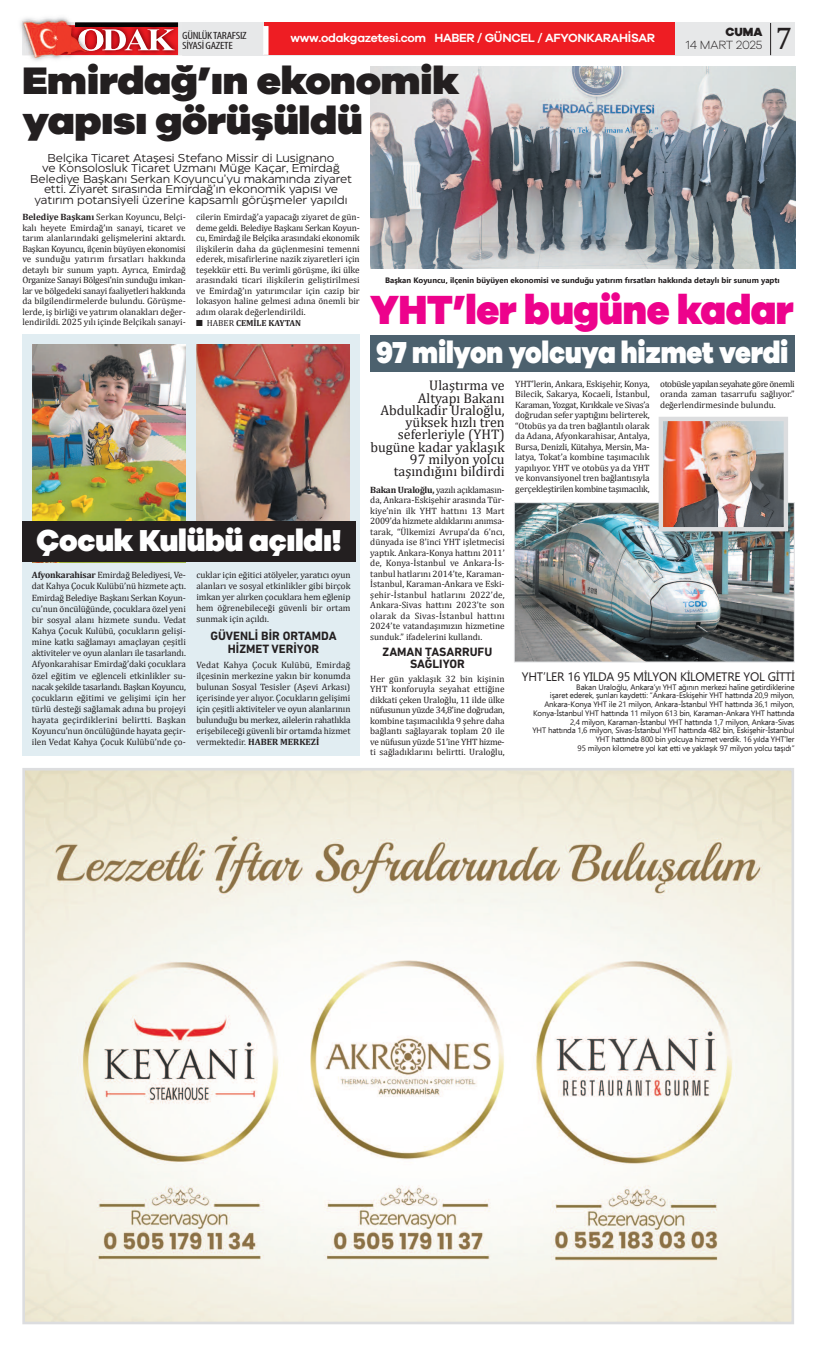
<style>
.page{position:relative;width:817px;height:1347px;background:#fff}
.page>*{position:absolute;margin:0;border:0;box-sizing:border-box;transform-origin:0 0}
.t1{font:900 42px "Galano Grotesque";letter-spacing:-.01em;color:#ed028c;scale:.94 1}
.t2{font:900 39.55px/39.4px "Galano Grotesque";letter-spacing:-.01em;color:#231f20;scale:1.05 1}
.t3{font:31.5px "Cambria";color:#231f20}
.t4{font:900 31.32px "Galano Grotesque";color:#fff}
.t5{font:900 31.24px "Galano Grotesque";letter-spacing:-.01em;color:#fff;scale:.87 1}
.t6{font:14px/12.2px "Cambria";color:#231f20;text-align:right}
.t7{font:700 12.25px/12.2px "DIN Next LT Pro";color:#231f20;text-align:center}
.t8{font:600 12.25px "Galano Grotesque";letter-spacing:-.025em;color:#fff}
.t9{font:12.25px "Ebrima";letter-spacing:-.02em;color:#231f20}
.t10{font:300 12.25px "Galano Grotesque";letter-spacing:-.01em;color:#231f20}
.t11{font:800 12.25px "Galano Grotesque";color:#231f20}
.t12{font:11.38px/10.5px "Eastman Roman Trial";color:#231f20;text-align:center}
.t13{font:condensed 10.5px/10.5px "Myriad Pro";letter-spacing:-.025em;color:#231f20;scale:1.19 1}
.t14{font:9.19px/10.5px "Cambria";color:#231f20;text-align:justify}
.t15{font:700 8.75px "Cambria";color:#231f20}
.t16{font:7.88px/8.8px "Ebrima";letter-spacing:-.02em;color:#231f20;text-align:right}
.t17{font:700 7.88px "Ebrima";color:#231f20}
.s1{font-weight:700}
.s2{font-weight:400}
</style>
<div class="page">
<div style="left:22px;top:22px;width:772px;height:33px;background:#e7e8e9"></div>
<img style="left:105px;top:55px;width:74px;height:1px">
<img style="left:174px;top:22px;width:5px;height:33px">
<img style="left:174px;top:27px;width:4px;height:28px">
<img style="left:174px;top:23px;width:4px;height:4px">
<img style="left:20px;top:20px;width:51px;height:41px">
<img style="left:25px;top:55px;width:35px;height:5px">
<img style="left:22px;top:17px;width:49px;height:5px">
<img style="left:22px;top:22px;width:40px;height:33px">
<img style="left:57px;top:25px;width:5px;height:30px">
<svg style="left:62px;top:21px;width:112px;height:34px;background:#c45657"></svg>
<div style="left:264px;top:22px;width:410px;height:33px;background:#ee1d23"></div>
<div style="left:263px;top:26px;width:5px;height:29px;background:#fff"></div>
<hr style="left:769px;top:23px;width:1px;height:32px;background:#231f20">
<img style="left:26px;top:772px;width:763px;height:548px">
<div style="left:22px;top:768px;width:771px;height:556px;border:3px solid #dcdddf"></div>
<img style="left:370px;top:66px;width:425px;height:203px">
<div style="left:370px;top:335px;width:424px;height:36px;background:#4c616e"></div>
<img style="left:515px;top:504px;width:277px;height:156px">
<div style="left:513px;top:502px;width:281px;height:160px;border:1px solid #dcdddf"></div>
<img style="left:663px;top:422px;width:119px;height:104px">
<div style="left:658px;top:417px;width:129px;height:114px;border:4px solid #dcdddf"></div>
<div style="left:22px;top:335px;width:337px;height:421px;background:#e1edf2"></div>
<img style="left:32px;top:345px;width:154px;height:176px">
<img style="left:196px;top:345px;width:153px;height:176px">
<div style="left:22px;top:521px;width:333px;height:41px;background:#231f20"></div>
<p class="t13" style="left:182px;top:31px;width:56px">GÜNLÜKTARAFSIZ<br>SİYASİGAZETE</p>
<h3 class="t8" style="left:290px;top:33px;width:366px">www.odakgazetesi.com HABER / GÜNCEL / AFYONKARAHİSAR</h3>
<h2 class="t2" style="left:22px;top:64px;width:417px">emirdağ’ın ekonomik yapısı görüşüldü</h2>
<p class="t12" style="left:30px;top:153px;width:323px">Belçika Ticaret Ataşesi Stefano Missir di Lusignano<br>ve Konsolosluk Ticaret uzmanı Müge Kaçar, Emirdağ Belediye Başkanı Serkan Koyuncu’yu makamında ziyaret etti. Ziyaret sırasında Emirdağ’ın ekonomik yapısı ve yatırım potansiyeli üzerine kapsamlı görüşmeler yapıldı</p>
<h3 class="t11" style="left:725px;top:27px;width:38px">CUMA</h3>
<h3 class="t10" style="left:685px;top:41px;width:78px">14 MART 2025</h3>
<h3 class="t3" style="left:775px;top:19px;width:18px">7</h3>
<p class="t14" style="left:22px;top:212px;width:165px"><span class="s1">Belediye Başkanı</span> Serkan Koyuncu, Belçi&shy;kalı heyete Emirdağ’ın sanayi, ticaret ve tarım alanlarındaki gelişmelerini aktardı.<br>Başkan Koyuncu, ilçenin büyüyen ekonomisi ve sunduğu yatırım fırsatları hakkında detaylı bir sunum yaptı. Ayrıca, Emirdağ Organize Sanayi Bölgesi’nin sunduğu imkan&shy;lar ve bölgedeki sanayi faaliyetleri hakkında da bilgilendirmelerde bulundu. Görüşme&shy;lerde, iş birliği ve yatırım olanakları değer&shy;lendirildi. 2025 yılı içinde Belçikalı sanayi-</p>
<p class="t14" style="left:196px;top:212px;width:165px">cilerin Emirdağ’a yapacağı ziyaret de gün&shy;deme geldi. Belediye Başkanı Serkan Koyun&shy;cu, Emirdağ ile Belçika arasındaki ekonomik ilişkilerin daha da güçlenmesini temenni ederek, misafirlerine nazik ziyaretleri için teşekkür etti. Bu verimli görüşme, iki ülke arasındaki ticari ilişkilerin geliştirilmesi ve Emirdağ’ın yatırımcılar için cazip bir lokasyon haline gelmesi adına önemli bir adım olarak değerlendirildi.</p>
<p class="t15" style="left:196px;top:318px;width:106px">■ <span class="s2">HABER</span> CEMİLE KAYTAN</p>
<h3 class="t4" style="left:36px;top:528px;width:306px">Çocuk Kulübü açıldı!</h3>
<p class="t14" style="left:32px;top:569px;width:155px;line-height:11.1px"><span class="s1">Afyonkarahisar</span> Emirdağ Belediyesi, Ve&shy;dat Kahya Çocuk Kulübü’nü hizmete açtı.<br>Emirdağ Belediye Başkanı Serkan Koyun&shy;cu’nun öncülüğünde, çocuklara özel yeni bir sosyal alanı hizmete sundu. Vedat Kahya Çocuk Kulübü, çocukların gelişi&shy;mine katkı sağlamayı amaçlayan çeşitli aktiviteler ve oyun alanları ile tasarlandı.<br>Afyonkarahisar Emirdağ’daki çocuklara özel eğitim ve eğlenceli etkinlikler su&shy;nacak şekilde tasarlandı. Başkan Koyuncu, çocukların eğitimi ve gelişimi için her türlü desteği sağlamak adına bu projeyi hayata geçirdiklerini belirtti. Başkan Koyuncu’nun öncülüğünde hayata geçir&shy;ilen Vedat Kahya Çocuk Kulübü’nde ço-</p>
<p class="t14" style="left:196px;top:569px;width:155px;line-height:11px">cuklar için eğitici atölyeler, yaratıcı oyun alanları ve sosyal etkinlikler gibi birçok imkan yer alırken çocuklara hem eğlenip hem öğrenebileceği güvenli bir ortam sunmak için açıldı.</p>
<h3 class="t7" style="left:210px;top:630px;width:128px;line-height:13.7px">GÜVENLİ BİR ORTAMDA<br>HİZMET VERİYOR</h3>
<p class="t14" style="left:196px;top:659px;width:155px;line-height:11px">Vedat Kahya Çocuk Kulübü, Emirdağ ilçesinin merkezine yakın bir konumda bulunan Sosyal Tesisler (Aşevi Arkası) içerisinde yer alıyor. Çocukların gelişimi için çeşitli aktiviteler ve oyun alanlarının bulunduğu bu merkez, ailelerin rahatlıkla erişebileceği güvenli bir ortamda hizmet vermektedir. <span class="s1">HABER MERKEZİ</span></p>
<p class="t17" style="left:385px;top:275px;width:396px">Başkan Koyuncu, ilçenin büyüyen ekonomisi ve sunduğu yatırım fırsatları hakkında detaylı bir sunum yaptı</p>
<h1 class="t1" style="left:370px;top:294px;width:452px">YHt’ler bugüne kadar</h1>
<h3 class="t5" style="left:376px;top:340px;width:475px">97 milyon yolcuya hizmet verdi</h3>
<h3 class="t6" style="left:370px;top:379px;width:136px">Ulaştırma ve<br>Altyapı Bakanı<br>Abdulkadir Uraloğlu, yüksek hızlı tren seferleriyle (YHT) bugüne kadar yaklaşık<br>97 milyon yolcu taşındığını bildirdi</h3>
<p class="t14" style="left:370px;top:484px;width:136px"><span class="s1">Bakan Uraloğlu,</span> yazılı açıklamasın&shy;da, Ankara-Eskişehir arasında Tür&shy;kiye’nin ilk YHT hattını 13 Mart 2009’da hizmete aldıklarını anımsa&shy;tarak, “Ülkemizi Avrupa’da 6’ncı, dünyada ise 8’inci YHT işletmecisi yaptık. Ankara-Konya hattını 2011’ de, Konya-İstanbul ve Ankara-İs&shy;tanbul hatlarını 2014’te, Karaman-İstanbul, Karaman-Ankara ve Eski&shy;şehir-İstanbul hatlarını 2022’de, Ankara-Sivas hattını 2023’te son olarak da Sivas-İstanbul hattını 2024’te vatandaşımızın hizmetine sunduk.” ifadelerini kullandı.</p>
<h3 class="t7" style="left:382px;top:646px;width:111px">ZAMAN TASARRUFU<br>SAĞLIYOR</h3>
<p class="t14" style="left:370px;top:673px;width:136px">Her gün yaklaşık 32 bin kişinin YHT konforuyla seyahat ettiğine dikkati çeken Uraloğlu, 11 ilde ülke nüfusunun yüzde 34,8’ine doğrudan, kombine taşımacılıkla 9 şehre daha bağlantı sağlayarak toplam 20 ile ve nüfusun yüzde 51’ine YHT hizme&shy;ti sağladıklarını belirtti. Uraloğlu,</p>
<p class="t14" style="left:515px;top:378px;width:136px">YHT’lerin, Ankara, Eskişehir, Konya, Bilecik, Sakarya, Kocaeli, İstanbul, Karaman, Yozgat, Kırıkkale ve Sivas’a doğrudan sefer yaptığını belirterek, “Otobüs ya da tren bağlantılı olarak da Adana, Afyonkarahisar, Antalya, Bursa, Denizli, Kütahya, Mersin, Ma&shy;latya, Tokat’a kombine taşımacılık yapılıyor. YHT ve otobüs ya da YHT ve konvansiyonel tren bağlantısıyla gerçekleştirilen kombine taşımacılık,</p>
<p class="t14" style="left:659px;top:378px;width:136px">otobüsle yapılan seyahate göre önemli oranda zaman tasarrufu sağlıyor.” değerlendirmesinde bulundu.</p>
<h3 class="t9" style="left:521px;top:667px;width:274px">YHT’LER 16 YILDA 95 MİLYON KİLOMETRE YOL GİTTİ</h3>
<p class="t16" style="left:532px;top:682px;width:263px">Bakan Uraloğlu, Ankara’yı YHT ağının merkezi haline getirdiklerine<br>işaret ederek, şunları kaydetti: “Ankara-Eskişehir YHT hattında 20,9 milyon, Ankara-Konya YHT ile 21 milyon, Ankara-İstanbul YHT hattında 36,1 milyon, Konya-İstanbul YHT hattında 11 milyon 613 bin, Karaman-Ankara YHT hattında 2,4 milyon, Karaman-İstanbul YHT hattında 1,7 milyon, Ankara-Sivas<br>YHT hattında 1,6 milyon, Sivas-İstanbul YHT hattında 482 bin, Eskişehir-İstanbul YHT hattında 800 bin yolcuya hizmet verdik. 16 yılda YHT’ler<br>95 milyon kilometre yol kat etti ve yaklaşık 97 milyon yolcu taşıdı”</p>
</div>
